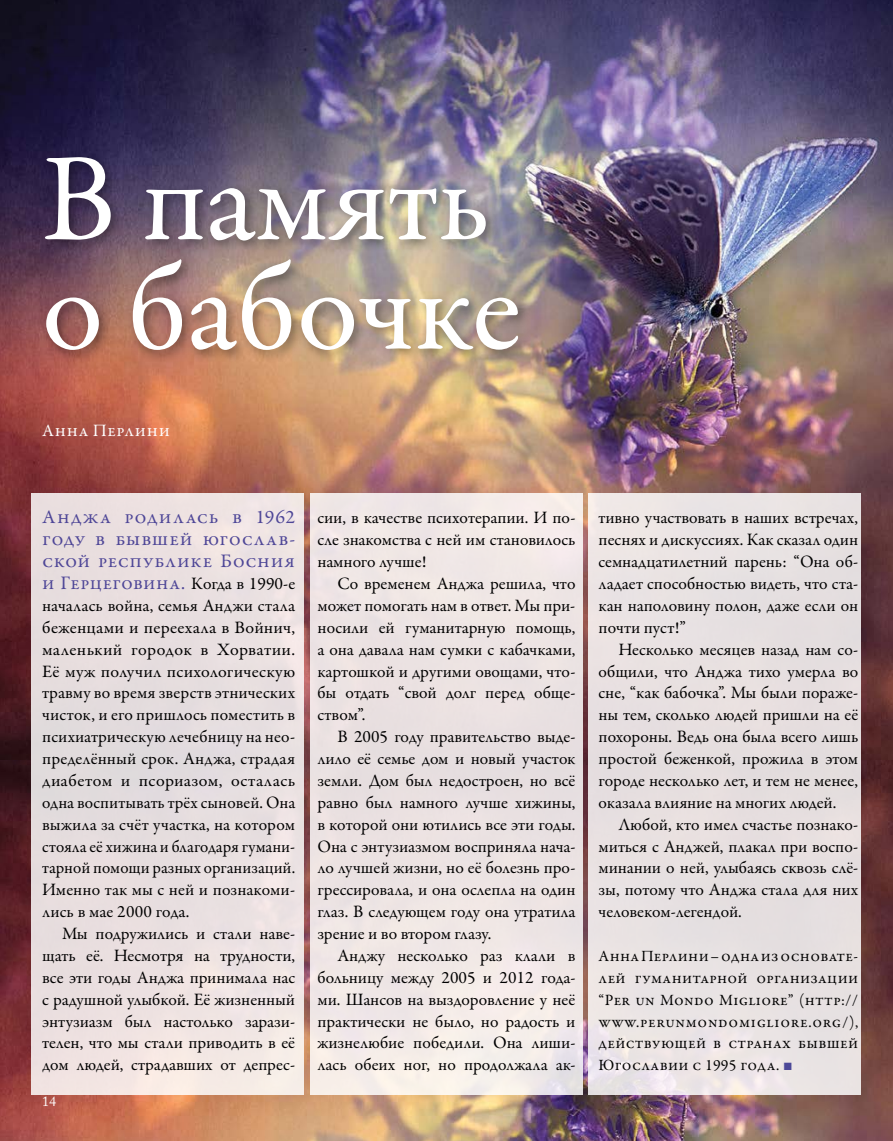
<style>
.page{position:relative;width:893px;height:1141px;background:#fff}
.page>*{position:absolute;margin:0;border:0;box-sizing:border-box;transform-origin:0 0}
.t1{font:126px/109.4px "Garamond Premr Pro";color:#fff}
.t2{font:19.25px/21.9px "Garamond Premr Pro";letter-spacing:.105em;color:#4e4697;text-align:justify}
.t3{font:17.5px/21.9px "Garamond Premr Pro";color:#000;text-align:justify}
.t4{font:17.5px "Garamond Premr Pro";color:#fff}
.t5{font:15.75px/21.9px "Garamond Premr Pro";letter-spacing:.03em;color:#000;text-align:justify}
.t6{font:14px "Adobe Caslon Pro";color:#fff}
.s1{font-size:17.5px;color:#000}
.s2{font-family:"Arial";color:#4c4898}
</style>
<div class="page">
<img style="left:0;top:760px;width:893px;height:381px">
<img style="left:0;top:0;width:893px;height:760px">
<div style="left:31px;top:494px;width:273px;height:601px;background:#e9dfe0"></div>
<div style="left:310px;top:494px;width:273px;height:601px;background:#eee5e4"></div>
<div style="left:588px;top:494px;width:273px;height:601px;background:#e8e1e1"></div>
<div style="left:39px;top:152px;width:492px;height:211px;background:#000;opacity:.39"></div>
<h1 class="t1" style="left:42px;top:148px;width:481px">В память о бабочке</h1>
<p class="t4" style="left:42px;top:420px;width:129px">Анна Перлини</p>
<p class="t2" style="left:42px;top:507px;width:255px">Анджа родилась в 1962 году в бывшей югослав&shy;ской республике Босния и Герцеговина. <span class="s1">Когда в 1990-е</span></p>
<p class="t3" style="left:42px;top:595px;width:255px">началась война, семья Анджи стала беженцами и переехала в Войнич, маленький городок в Хорватии.<br>Её муж получил психологическую травму во время зверств этнических чисток, и его пришлось поместить в психиатрическую лечебницу на нео&shy;пределённый срок. Анджа, страдая диабетом и псориазом, осталась одна воспитывать трёх сыновей. Она выжила за счёт участка, на котором стояла её хижина и благодаря гумани&shy;тарной помощи разных организаций.<br>Именно так мы с ней и познакоми&shy;лись в мае 2000 года.</p>
<p class="t3" style="left:42px;top:923px;width:255px;text-indent:20px">Мы подружились и стали наве&shy;щать её. Несмотря на трудности, все эти годы Анджа принимала нас с радушной улыбкой. Её жизненный энтузиазм был настолько зарази&shy;телен, что мы стали приводить в её дом людей, страдавших от депрес-</p>
<p class="t6" style="left:42px;top:1093px;width:15px">14</p>
<p class="t3" style="left:317px;top:507px;width:259px">сии, в качестве психотерапии. И по&shy;сле знакомства с ней им становилось намного лучше!</p>
<p class="t3" style="left:317px;top:573px;width:259px;text-indent:20px">Со временем Анджа решила, что может помогать нам в ответ. Мы при&shy;носили ей гуманитарную помощь, а она давала нам сумки с кабачками, картошкой и другими овощами, что&shy;бы отдать “свой долг перед обще&shy;ством”.</p>
<p class="t3" style="left:317px;top:726px;width:259px;text-indent:20px">В 2005 году правительство выде&shy;лило её семье дом и новый участок земли. Дом был недостроен, но всё равно был намного лучше хижины, в которой они ютились все эти годы.<br>Она с энтузиазмом восприняла нача&shy;ло лучшей жизни, но её болезнь про&shy;грессировала, и она ослепла на один глаз. В следующем году она утратила зрение и во втором глазу.</p>
<p class="t3" style="left:317px;top:945px;width:259px;text-indent:20px">Анджу несколько раз клали в больницу между 2005 и 2012 года&shy;ми. Шансов на выздоровление у неё практически не было, но радость и жизнелюбие победили. Она лиши&shy;лась обеих ног, но продолжала ак-</p>
<p class="t3" style="left:598px;top:507px;width:261px">тивно участвовать в наших встречах, песнях и дискуссиях. Как сказал один семнадцатилетний парень: “Она об&shy;ладает способностью видеть, что ста&shy;кан наполовину полон, даже если он почти пуст!”</p>
<p class="t3" style="left:599px;top:639px;width:261px;text-indent:20px">Несколько месяцев назад нам со&shy;общили, что Анджа тихо умерла во сне, “как бабочка”. Мы были пораже&shy;ны тем, сколько людей пришли на её похороны. Ведь она была всего лишь простой беженкой, прожила в этом городе несколько лет, и тем не менее, оказала влияние на многих людей.</p>
<p class="t3" style="left:599px;top:814px;width:261px;text-indent:20px">Любой, кто имел счастье познако&shy;миться с Анджей, плакал при воспо&shy;минании о ней, улыбаясь сквозь слё&shy;зы, потому что Анджа стала для них человеком-легендой.</p>
<p class="t5" style="left:598px;top:945px;width:261px">Анна Перлини – одна из основате&shy;лей гуманитарной организации “Per un Mondo Migliore” (http:// www.perunmondomigliore.org/), действующей в странах бывшей Югославии с 1995 года. <span class="s2">■</span></p>
</div>
